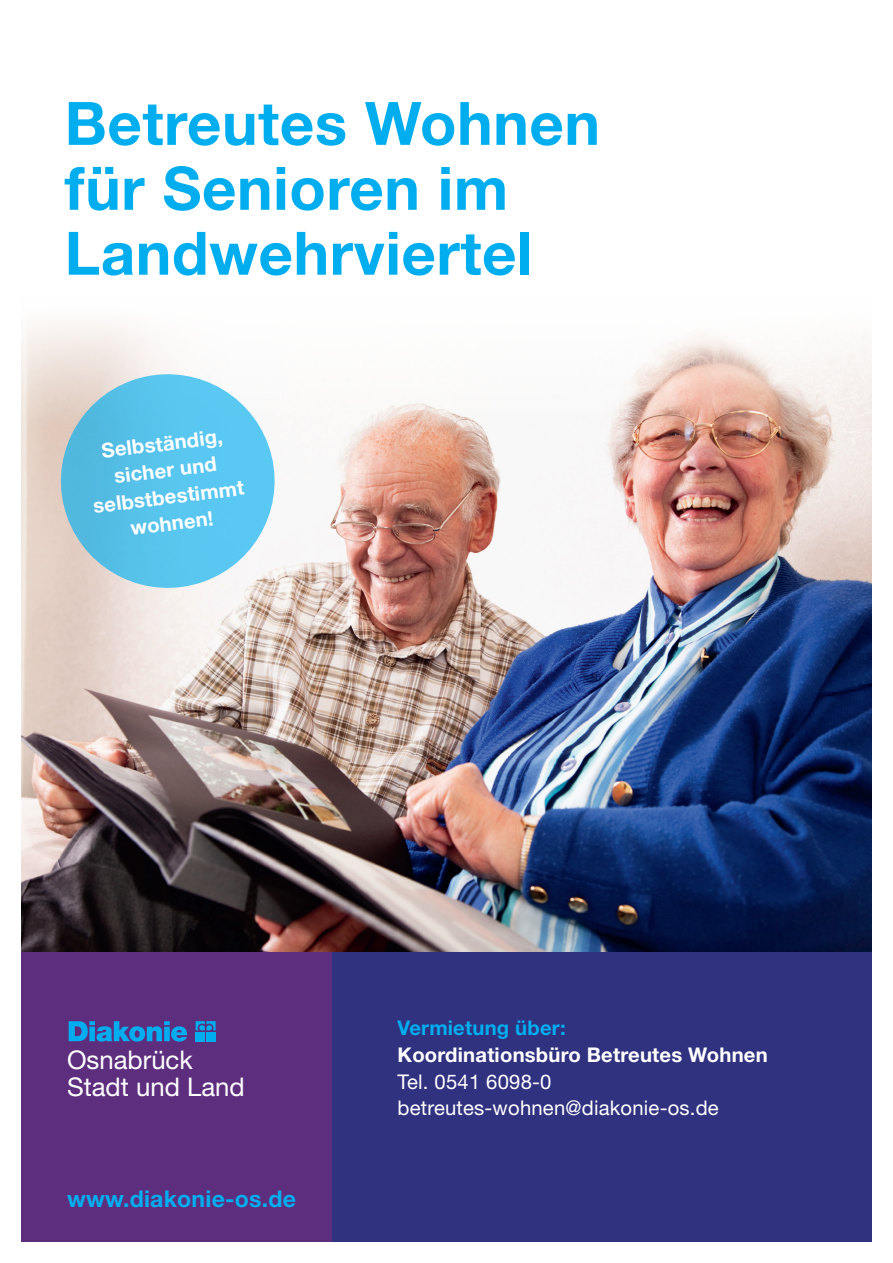
<style>
.page{position:relative;width:893px;height:1263px;background:#fff}
.page>*{position:absolute;margin:0;border:0;box-sizing:border-box;transform-origin:0 0}
.t1{font:700 60px/64.9px "Helvetica Neue LT Pro";letter-spacing:.01em;color:#00aeef}
.t2{font:25.65px/27.5px "Helvetica Neue LT Pro";color:#fff}
.t3{font:700 23.1px "Helvetica Neue LT Pro";letter-spacing:.01em;color:#00aeef}
.t4{font:700 20.25px/26.7px "Helvetica Neue LT Pro";letter-spacing:.01em;color:#fff;text-align:center}
.t5{font:20.25px/26.7px "Helvetica Neue LT Pro";letter-spacing:.01em;color:#fff}
.t6{font:700 20.25px "Helvetica Neue LT Pro";letter-spacing:.01em;color:#00aeef}
</style>
<div class="page">
<img style="left:21px;top:324px;width:851px;height:628px">
<div style="left:319px;top:952px;width:553px;height:290px;background:#30317f"></div>
<div style="left:21px;top:952px;width:311px;height:290px;background:#5e2e7e"></div>
<svg style="left:47px;top:361px;width:241px;height:240px;fill:#59c8ee"></svg>
<svg style="left:69px;top:1021px;width:118px;height:20px"></svg>
<svg style="left:196px;top:1021px;width:20px;height:9px"></svg>
<div style="left:196px;top:1032px;width:9px;height:9px;background:#00aeef"></div>
<div style="left:206px;top:1032px;width:10px;height:9px;background:#00aeef"></div>
<h1 class="t1" style="left:65px;top:89px;width:537px">Betreutes Wohnen für Senioren im<br>Landwehrviertel</h1>
<p class="t4" style="left:85px;top:439px;width:153px;rotate:-7deg">Selbständig, sicher und selbstbestimmt wohnen!</p>
<p class="t2" style="left:67px;top:1045px;width:179px">Osnabrück<br>Stadt und Land</p>
<p class="t3" style="left:67px;top:1184px;width:230px">www.diakonie-os.de</p>
<p class="t6" style="left:398px;top:1015px;width:170px">Vermietung über:</p>
<p class="t4" style="left:398px;top:1041px;width:372px">Koordinationsbüro Betreutes Wohnen</p>
<p class="t5" style="left:398px;top:1067px;width:323px">Tel. 0541 6098-0 betreutes-wohnen@diakonie-os.de</p>
</div>
